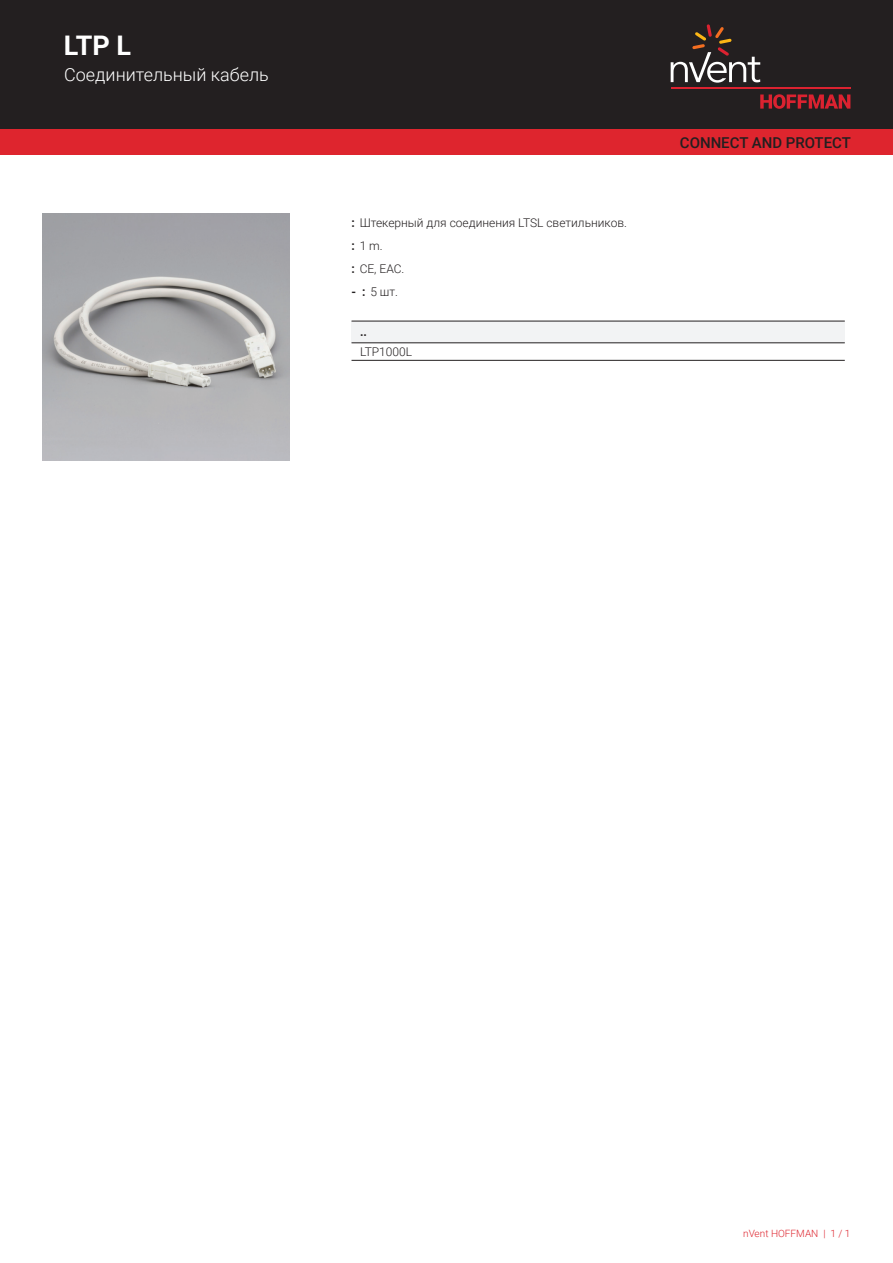
<style>
.page{position:relative;width:893px;height:1263px;background:#fff}
.page>*{position:absolute;margin:0;border:0;box-sizing:border-box;transform-origin:0 0}
.t1{font:700 27px "Roboto";color:#fff}
.t2{font:300 18px "Roboto";color:#fff}
.t3{font:500 15px "Roboto";color:#231f20}
.t4{font:300 12px/23px "Roboto";color:#231f20}
.t5{font:700 12px "Roboto";color:#231f20}
.t6{font:300 10.05px "Roboto";color:#de252e}
.s1{font-weight:700}
</style>
<div class="page">
<div style="left:0;top:0;width:893px;height:129px;background:#231f20"></div>
<svg style="left:760px;top:94px;width:90px;height:15px"></svg>
<hr style="left:671px;top:88px;width:179px;height:1px;background:#db2230">
<svg style="left:671px;top:24px;width:89px;height:59px"></svg>
<div style="left:0;top:129px;width:893px;height:26px;background:#de252e"></div>
<div style="left:351px;top:321px;width:494px;height:22px;background:#f2f3f4"></div>
<hr style="left:351px;top:321px;width:494px;height:1px;background:#231f20">
<hr style="left:351px;top:360px;width:494px;height:1px;background:#231f20">
<hr style="left:351px;top:343px;width:494px;height:1px;background:#231f20">
<img style="left:43px;top:213px;width:246px;height:247px">
<h1 class="t1" style="left:64px;top:27px;width:69px">LTP L</h1>
<h2 class="t2" style="left:64px;top:62px;width:206px">Соединительный кабель</h2>
<p class="t4" style="left:351px;top:211px;width:277px"><span class="s1">:</span> Штекерный для соединения LTSL светильников. <span class="s1">:</span> 1 m.<br><span class="s1">:</span> CE, EAC.</p>
<p class="t4" style="left:351px;top:279px;width:48px"><span class="s1">- :</span> 5 шт.</p>
<p class="t5" style="left:360px;top:324px;width:8px">..</p>
<p class="t4" style="left:360px;top:340px;width:54px">LTP1000L</p>
<p class="t3" style="left:680px;top:132px;width:173px">CONNECT AND PROTECT</p>
<p class="t6" style="left:743px;top:1226px;width:109px">nVent HOFFMAN | 1 / 1</p>
</div>
